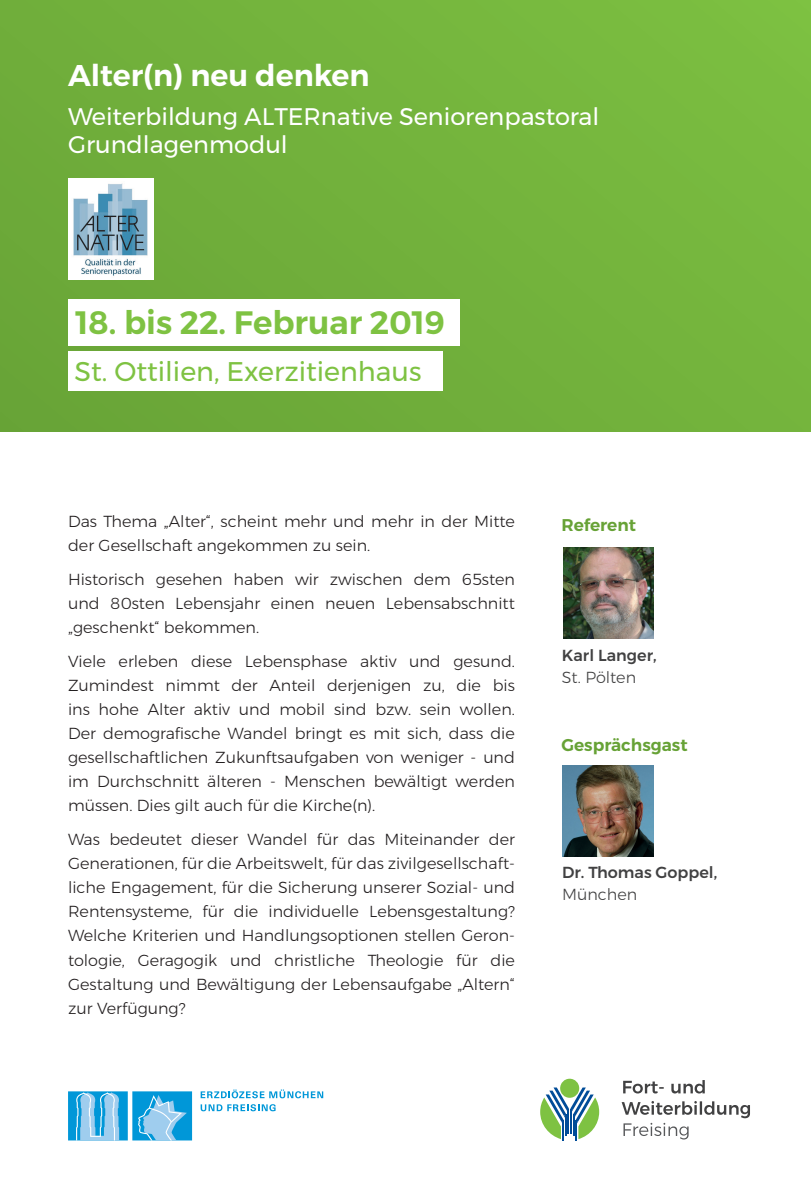
<style>
.page{position:relative;width:811px;height:1191px;background:#fff}
.page>*{position:absolute;margin:0;border:0;box-sizing:border-box;transform-origin:0 0}
.t1{font:600 32.4px "Montserrat";color:#7ec242}
.t2{font:600 30px "Montserrat";color:#fff}
.t3{font:27px "Montserrat";color:#7ec242}
.t4{font:24px/28.8px "Montserrat";color:#fff}
.t5{font:600 17px "Montserrat";color:#67a236}
.t6{font:300 16px/24px "Montserrat";color:#231f20;text-align:justify}
.t7{font:500 16px "Montserrat";color:#414142}
.t8{font:300 16px "Montserrat";color:#414142}
</style>
<div class="page">
<div style="left:0;top:0;width:811px;height:431px;background:#73b33c"></div>
<div style="left:68px;top:299px;width:391px;height:46px;background:#fff"></div>
<div style="left:68px;top:352px;width:374px;height:39px;background:#fff"></div>
<img style="left:563px;top:548px;width:90px;height:90px">
<svg style="left:201px;top:1089px;width:122px;height:9px"></svg>
<svg style="left:201px;top:1104px;width:75px;height:7px"></svg>
<div style="left:68px;top:1091px;width:60px;height:49px;background:#0097d8"></div>
<svg style="left:76px;top:1092px;width:43px;height:48px"></svg>
<div style="left:132px;top:1091px;width:60px;height:49px;background:#0097d8"></div>
<svg style="left:138px;top:1095px;width:49px;height:45px"></svg>
<hr style="left:562px;top:1120px;width:2px;height:20px;background:#004c98">
<hr style="left:575px;top:1120px;width:2px;height:20px;background:#004c98">
<div style="left:560px;top:1078px;width:19px;height:19px;background:#7ec242;border-radius:50%"></div>
<svg style="left:540px;top:1087px;width:59px;height:52px"></svg>
<svg style="left:621px;top:1101px;width:129px;height:38px"></svg>
<svg style="left:623px;top:1080px;width:82px;height:13px"></svg>
<img style="left:563px;top:765px;width:90px;height:91px">
<img style="left:68px;top:179px;width:85px;height:100px">
<h2 class="t2" style="left:68px;top:51px;width:303px">Alter(n) neu denken</h2>
<h3 class="t4" style="left:68px;top:101px;width:533px">Weiterbildung ALTERnative Seniorenpastoral<br>Grundlagenmodul</h3>
<h1 class="t1" style="left:76px;top:297px;width:371px">18. bis 22. Februar 2019</h1>
<h3 class="t3" style="left:74px;top:351px;width:348px">St. Ottilien, Exerzitienhaus</h3>
<p class="t6" style="left:68px;top:509px;width:448px">Das Thema „Alter“, scheint mehr und mehr in der Mitte der Gesellschaft angekommen zu sein.</p>
<p class="t6" style="left:68px;top:567px;width:448px">Historisch gesehen haben wir zwischen dem 65sten und 80sten Lebensjahr einen neuen Lebensabschnitt „geschenkt“ bekommen.</p>
<p class="t6" style="left:68px;top:649px;width:448px">Viele erleben diese Lebensphase aktiv und gesund.<br>Zumindest nimmt der Anteil derjenigen zu, die bis ins hohe Alter aktiv und mobil sind bzw. sein wollen.<br>Der demografische Wandel bringt es mit sich, dass die gesellschaftlichen Zukunftsaufgaben von weniger - und im Durchschnitt älteren - Menschen bewältigt werden müssen. Dies gilt auch für die Kirche(n).</p>
<p class="t6" style="left:68px;top:827px;width:448px">Was bedeutet dieser Wandel für das Miteinander der Generationen, für die Arbeitswelt, für das zivilgesellschaft&shy;liche Engagement, für die Sicherung unserer Sozial- und Rentensysteme, für die individuelle Lebensgestaltung?<br>Welche Kriterien und Handlungsoptionen stellen Geron&shy;tologie, Geragogik und christliche Theologie für die Gestaltung und Bewältigung der Lebensaufgabe „Altern“ zur Verfügung?</p>
<p class="t5" style="left:561px;top:511px;width:76px">Referent</p>
<p class="t7" style="left:562px;top:643px;width:96px">Karl Langer,</p>
<p class="t8" style="left:562px;top:665px;width:76px">St. Pölten</p>
<p class="t5" style="left:561px;top:731px;width:128px">Gesprächsgast</p>
<p class="t7" style="left:562px;top:859px;width:157px">Dr. Thomas Goppel,</p>
<p class="t8" style="left:562px;top:882px;width:77px">München</p>
</div>
